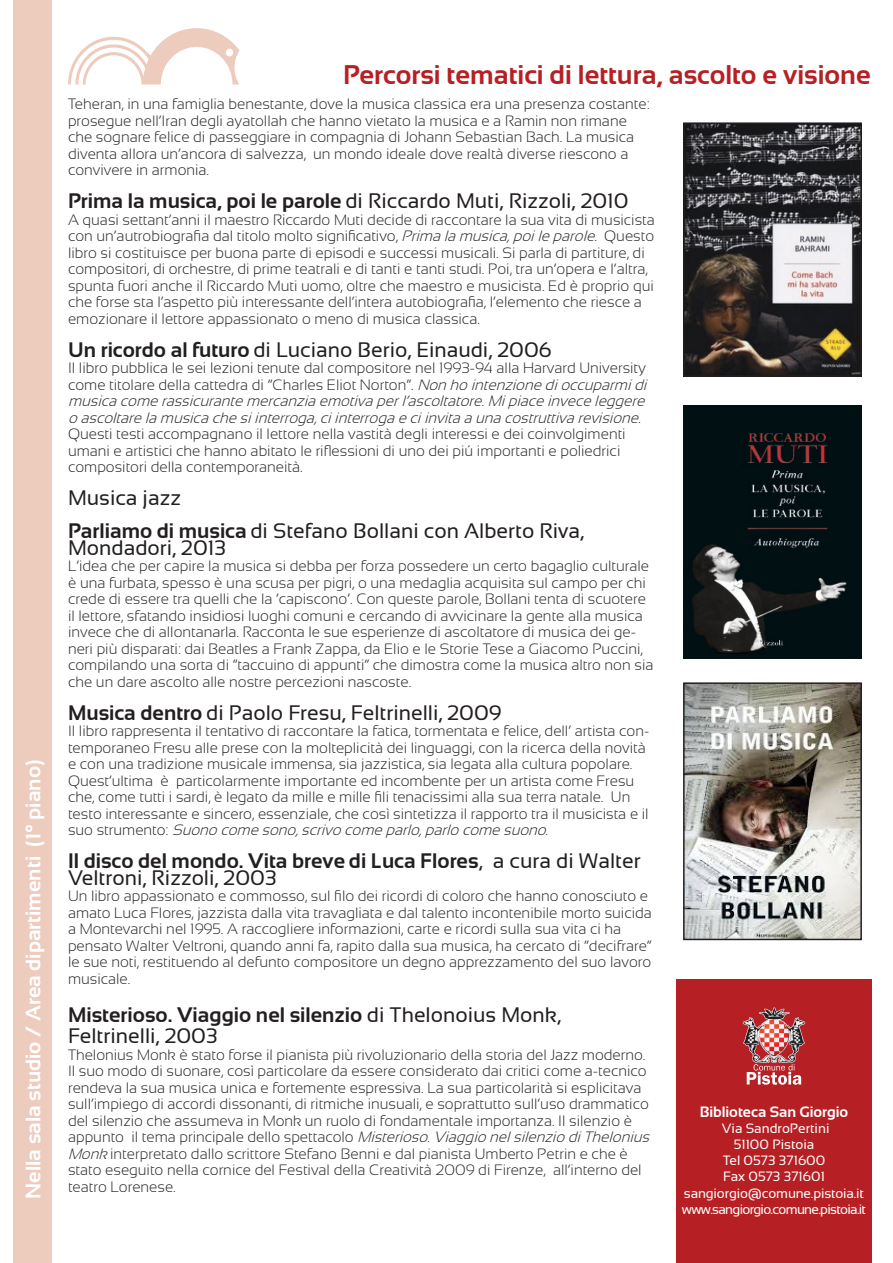
<style>
.page{position:relative;width:893px;height:1263px;background:#fff}
.page>*{position:absolute;margin:0;border:0;box-sizing:border-box;transform-origin:0 0}
.t1{font:700 27px "Sansation";color:#b62024}
.t2{font:21px/16.5px "Sansation";color:#231f20}
.t3{font:700 21px/16.5px "Sansation";color:#231f20}
.t4{font:700 21px "Sansation";color:#fff}
.t5{font:300 15px/16.5px "Sansation";color:#231f20}
.t6{font:italic 300 15px/16.5px "Sansation";color:#231f20}
.t7{font:700 15px "Sansation";color:#fff}
.t8{font:13.5px "Sansation";letter-spacing:-.01em;color:#fff}
.t9{font:13.5px "Sansation";letter-spacing:-.05em;color:#fff}
.s1{font-weight:700}
.s2{font-style:italic}
.s3{font-style:normal}
.s4{font-weight:400}
</style>
<div class="page">
<img style="left:683px;top:406px;width:179px;height:253px">
<svg style="left:68px;top:28px;width:172px;height:57px"></svg>
<div style="left:676px;top:979px;width:196px;height:284px;background:#b62024"></div>
<img style="left:742px;top:1007px;width:64px;height:56px">
<svg style="left:747px;top:1064px;width:54px;height:21px"></svg>
<img style="left:686px;top:125px;width:173px;height:249px">
<div style="left:683px;top:122px;width:179px;height:255px;border:2px solid #231f20"></div>
<img style="left:686px;top:685px;width:173px;height:252px">
<div style="left:683px;top:682px;width:179px;height:258px;border:2px solid #231f20"></div>
<div style="left:14px;top:0;width:38px;height:1263px;background:#edcbbd"></div>
<p class="t4" style="left:22px;top:1199px;width:441px;rotate:-90deg">Nella sala studio / Area dipartimenti (1° piano)</p>
<p class="t1" style="left:343px;top:59px;width:529px">Percorsi tematici di lettura, ascolto e visione</p>
<p class="t5" style="left:68px;top:96px;width:583px">Teheran, in una famiglia benestante, dove la musica classica era una presenza costante: prosegue nell’Iran degli ayatollah che hanno vietato la musica e a Ramin non rimane che sognare felice di passeggiare in compagnia di Johann Sebastian Bach. La musica diventa allora un’ancora di salvezza, un mondo ideale dove realtà diverse riescono a convivere in armonia.</p>
<p class="t2" style="left:68px;top:193px;width:562px"><span class="s1">Prima la musica, poi le parole</span> di Riccardo Muti, Rizzoli, 2010</p>
<p class="t5" style="left:68px;top:211px;width:588px">A quasi settant’anni il maestro Riccardo Muti decide di raccontare la sua vita di musicista con un’autrobiografia dal titolo molto significativo, <span class="s2">Primalamusica,poileparole</span>. Questo libro si costituisce per buona parte di episodi e successi musicali. Si parla di partiture, di compositori, di orchestre, di prime teatrali e di tanti e tanti studi. Poi, tra un’opera e l’altra, spunta fuori anche il Riccardo Muti uomo, oltre che maestro e musicista. Ed è proprio qui che forse sta l’aspetto più interessante dell’intera autobiografia, l’elemento che riesce a emozionare il lettore appassionato o meno di musica classica.</p>
<p class="t2" style="left:68px;top:341px;width:485px"><span class="s1">Un ricordo al futuro</span> di Luciano Berio, Einaudi, 2006</p>
<p class="t6" style="left:68px;top:360px;width:584px"><span class="s3">Il libro pubblica le sei lezioni tenute dal compositore nel 1993-94 alla Harvard University come titolare della cattedra di “Charles Eliot Norton”.</span> Non ho intenzionedioccuparmidi musicacomerassicurantemercanziaemotivaperl’ascoltatore.Mipiaceinveceleggere o ascoltarelamusicachesiinterroga,ciinterrogaeciinvitaaunacostruttivarevisione.</p>
<p class="t5" style="left:68px;top:426px;width:559px">Questi testi accompagnano il lettore nella vastità degli interessi e dei coinvolgimenti umani e artistici che hanno abitato le riflessioni di uno dei piú importanti e poliedrici compositori della contemporaneità.</p>
<p class="t2" style="left:68px;top:490px;width:114px">Musica jazz</p>
<p class="t2" style="left:68px;top:523px;width:518px"><span class="s1">Parliamo di musica</span> di Stefano Bollani con Alberto Riva,<br>Mondadori, 2013</p>
<p class="t5" style="left:68px;top:558px;width:587px">L’idea che per capire la musica si debba per forza possedere un certo bagaglio culturale è una furbata, spesso è una scusa per pigri, o una medaglia acquisita sul campo per chi crede di essere tra quelli che la ‘capiscono’. Con queste parole, Bollani tenta di scuotere il lettore, sfatando insidiosi luoghi comuni e cercando di avvicinare la gente alla musica invece che di allontanarla. Racconta le sue esperienze di ascoltatore di musica dei ge&shy;neri più disparati: dai Beatles a Frank Zappa, da Elio e le Storie Tese a Giacomo Puccini, compilando una sorta di “taccuino di appunti” che dimostra come la musica altro non sia che un dare ascolto alle nostre percezioni nascoste.</p>
<p class="t2" style="left:68px;top:704px;width:435px"><span class="s1">Musica dentro</span> di Paolo Fresu, Feltrinelli, 2009</p>
<p class="t5" style="left:68px;top:723px;width:583px">Il libro rappresenta il tentativo di raccontare la fatica, tormentata e felice, dell’ artista con&shy;temporaneo Fresu alle prese con la molteplicità dei linguaggi, con la ricerca della novità e con una tradizione musicale immensa, sia jazzistica, sia legata alla cultura popolare.<br>Quest’ultima è particolarmente importante ed incombente per un artista come Fresu che, come tutti i sardi, è legato da mille e mille fili tenacissimi alla sua terra natale. Un testo interessante e sincero, essenziale, che così sintetizza il rapporto tra il musicista e il s u o s t r u m e n t o : <span class="s2">Suono comesono,scrivo comeparlo,parlo comesuono</span>.</p>
<p class="t3" style="left:68px;top:853px;width:574px">Il disco del mondo. Vita breve di Luca Flores<span class="s4">, a cura di Walter<br>Veltroni, Rizzoli, 2003</span></p>
<p class="t5" style="left:68px;top:888px;width:585px">Un libro appassionato e commosso, sul filo dei ricordi di coloro che hanno conosciuto e amato Luca Flores, jazzista dalla vita travagliata e dal talento incontenibile morto suicida a Montevarchi nel 1995. A raccogliere informazioni, carte e ricordi sulla sua vita ci ha pensato Walter Veltroni, quando anni fa, rapito dalla sua musica, ha cercato di “decifrare” le sue noti, restituendo al defunto compositore un degno apprezzamento del suo lavoro musicale.</p>
<p class="t2" style="left:68px;top:1004px;width:494px;line-height:21.6px"><span class="s1">Misterioso. Viaggio nel silenzio</span> di Thelonoius Monk,<br>Feltrinelli, 2003</p>
<p class="t5" style="left:68px;top:1046px;width:579px">Thelonius Monk è stato forse il pianista più rivoluzionario della storia del Jazz moderno.</p>
<p class="t5" style="left:68px;top:1063px;width:587px">Il suo modo di suonare, così particolare da essere considerato dai critici come a-tecnico rendeva la sua musica unica e fortemente espressiva. La sua particolarità si esplicitava sull’impiego di accordi dissonanti, di ritmiche inusuali, e soprattutto sull’uso drammatico del silenzio che assumeva in Monk un ruolo di fondamentale importanza. Il silenzio è<br>a p p u n t o i l t e m a p r i n c i p a l e d e l l o s p e t t a c o l o <span class="s2">Misterioso.Viaggio nelsilenzio diThelonius Monk</span>interpretato dallo scrittore Stefano Benni e dal pianista Umberto Petrin e che è stato eseguito nella cornice del Festival della Creatività 2009 di Firenze, all’interno del teatro Lorenese.</p>
<p class="t7" style="left:700px;top:1103px;width:150px">Biblioteca San Giorgio</p>
<p class="t8" style="left:722px;top:1120px;width:109px">Via SandroPertini</p>
<p class="t8" style="left:734px;top:1137px;width:82px">51100 Pistoia</p>
<p class="t8" style="left:723px;top:1153px;width:104px">Tel 0573 371600</p>
<p class="t8" style="left:723px;top:1169px;width:103px">Fax 0573 371601</p>
<p class="t8" style="left:684px;top:1185px;width:182px">sangiorgio@comune.pistoia.it</p>
<p class="t9" style="left:682px;top:1201px;width:186px">www.sangiorgio.comune.pistoia.it</p>
</div>
